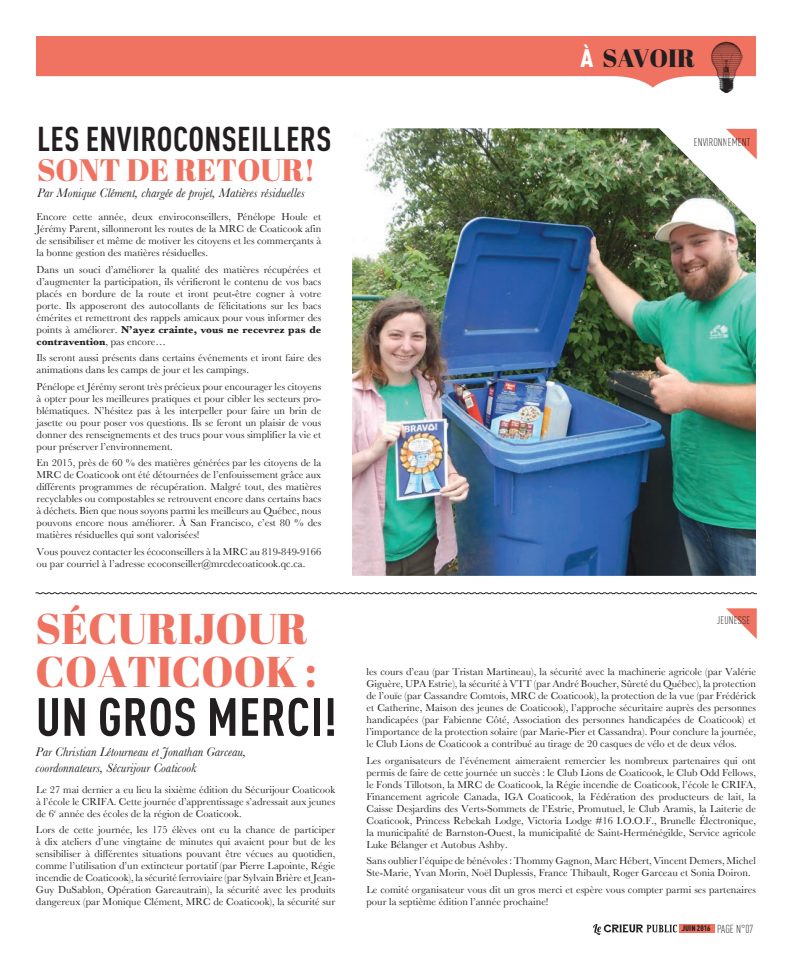
<style>
.page{position:relative;width:792px;height:972px;background:#fff}
.page>*{position:absolute;margin:0;border:0;box-sizing:border-box;transform-origin:0 0}
.t1{font:700 condensed 53px "DINOT";color:#231f20}
.t2{font:43px "Abril Fatface";color:#f07362}
.t3{font:700 condensed 34px "DINOT";letter-spacing:.01em;color:#231f20}
.t4{font:31px "Abril Fatface";color:#f07362}
.t5{font:25px "Abril Fatface";color:#231f20}
.t6{font:italic 13px/16px "Baskerville";color:#231f20}
.t7{font:300 condensed 11px "DINOT";letter-spacing:.01em;color:#231f20}
.t8{font:10.5px/12px "Baskerville";color:#231f20;text-align:justify}
.t9{font:900 condensed 8px "DINOT";letter-spacing:.005em;color:#231f20}
.s1{font-weight:700}
.s2{font-family:"DINOT";font-weight:900;font-stretch:condensed;color:#fff}
.s3{font-weight:300;font-size:11.5px}
</style>
<div class="page">
<div style="left:680px;top:924px;width:35px;height:9px;background:#f07362"></div>
<svg style="left:593px;top:924px;width:84px;height:11px"></svg>
<svg style="left:36px;top:36px;width:720px;height:52px;fill:#f07362"></svg>
<img style="left:711px;top:41px;width:32px;height:52px">
<svg style="left:756px;top:129px;width:1px;height:31px"></svg>
<svg style="left:726px;top:608px;width:31px;height:31px"></svg>
<svg style="left:35px;top:592px;width:722px;height:3px"></svg>
<img style="left:352px;top:128px;width:404px;height:448px">
<h3 class="t3" style="left:37px;top:118px;width:296px">LES ENVIROCONSEILLERS</h3>
<h3 class="t4" style="left:37px;top:148px;width:280px">SONT DE RETOUR!</h3>
<p class="t6" style="left:37px;top:184px;width:269px">Par Monique Clément, chargée de projet, Matières résiduelles</p>
<p class="t8" style="left:37px;top:211px;width:286px">Encore cette année, deux enviroconseillers, Pénélope Houle et Jérémy Parent, sillonneront les routes de la MRC de Coaticook afin de sensibiliser et même de motiver les citoyens et les commerçants à la bonne gestion des matières résiduelles.</p>
<p class="t8" style="left:37px;top:263px;width:286px">Dans un souci d’améliorer la qualité des matières récupérées et d’augmenter la participation, ils vérifieront le contenu de vos bacs placés en bordure de la route et iront peut-être cogner à votre porte. Ils apposeront des autocollants de félicitations sur les bacs émérites et remettront des rappels amicaux pour vous informer des points à améliorer. <span class="s1">N’ayez crainte, vous ne recevrez pas de contravention</span>, pas encore…</p>
<p class="t8" style="left:37px;top:352px;width:286px">Ils seront aussi présents dans certains événements et iront faire des animations dans les camps de jour et les campings.</p>
<p class="t8" style="left:37px;top:380px;width:286px">Pénélope et Jérémy seront très précieux pour encourager les citoyens à opter pour les meilleures pratiques et pour cibler les secteurs pro&shy;blématiques. N’hésitez pas à les interpeller pour faire un brin de jasette ou pour poser vos questions. Ils se feront un plaisir de vous donner des renseignements et des trucs pour vous simplifier la vie et pour préserver l’environnement.</p>
<p class="t8" style="left:37px;top:457px;width:286px">En 2015, près de 60 % des matières générées par les citoyens de la MRC de Coaticook ont été détournées de l’enfouissement grâce aux différents programmes de récupération. Malgré tout, des matières recyclables ou compostables se retrouvent encore dans certains bacs à déchets. Bien que nous soyons parmi les meilleurs au Québec, nous pouvons encore nous améliorer. À San Francisco, c’est 80 % des matières résiduelles qui sont valorisées!</p>
<p class="t8" style="left:37px;top:545px;width:286px">Vous pouvez contacter les écoconseillers à la MRC au 819-849-9166 ou par courriel à l’adresse ecoconseiller@mrcdecoaticook.qc.ca.</p>
<h2 class="t2" style="left:36px;top:598px;width:80px">SÉCURI</h2>
<h2 class="t2" style="left:193px;top:598px;width:54px">JOUR</h2>
<h2 class="t2" style="left:36px;top:641px;width:30px">COATICOO</h2>
<h2 class="t2" style="left:266px;top:641px;width:52px">K :</h2>
<h1 class="t1" style="left:36px;top:685px;width:87px">UN GROS</h1>
<h1 class="t1" style="left:207px;top:685px;width:23px">MERCI</h1>
<h1 class="t1" style="left:323px;top:685px;width:15px">!</h1>
<p class="t6" style="left:36px;top:744px;width:212px">Par Christian Létourneau et Jonathan Garceau, coordonnateurs, Sécurijour Coaticook</p>
<p class="t8" style="left:36px;top:783px;width:301px">Le 27 mai dernier a eu lieu la sixième édition du Sécurijour Coaticook à l’école le CRIFA. Cette journée d’apprentissage s’adressait aux jeunes de 6<sup>e</sup> année des écoles de la région de Coaticook.</p>
<p class="t8" style="left:36px;top:824px;width:301px">Lors de cette journée, les 175 élèves ont eu la chance de participer à dix ateliers d’une vingtaine de minutes qui avaient pour but de les sensibiliser à différentes situations pouvant être vécues au quotidien, comme l’utilisation d’un extincteur portatif (par Pierre Lapointe, Régie incendie de Coaticook), la sécurité ferroviaire (par Sylvain Brière et Jean-Guy DuSablon, Opération Gareautrain), la sécurité avec les produits dangereux (par Monique Clément, MRC de Coaticook), la sécurité sur</p>
<h3 class="t5" style="left:581px;top:41px;width:39px"><span class="s2">À</span> SAVOIR</h3>
<p class="t7" style="left:694px;top:136px;width:58px">ENVIRONNEMENT</p>
<p class="t7" style="left:717px;top:614px;width:35px">JEUNESSE</p>
<p class="t8" style="left:366px;top:666px;width:391px">les cours d’eau (par Tristan Martineau), la sécurité avec la machinerie agricole (par Valérie Giguère, UPA Estrie), la sécurité à VTT (par André Boucher, Sûreté du Québec), la protection de l’ouïe (par Cassandre Comtois, MRC de Coaticook), la protection de la vue (par Frédérick et Catherine, Maison des jeunes de Coaticook), l’approche sécuritaire auprès des personnes handicapées (par Fabienne Côté, Association des personnes handicapées de Coaticook) et l’importance de la protection solaire (par Marie-Pier et Cassandra). Pour conclure la journée, le Club Lions de Coaticook a contribué au tirage de 20 casques de vélo et de deux vélos.</p>
<p class="t8" style="left:366px;top:754px;width:391px">Les organisateurs de l’événement aimeraient remercier les nombreux partenaires qui ont permis de faire de cette journée un succès : le Club Lions de Coaticook, le Club Odd Fellows, le Fonds Tillotson, la MRC de Coaticook, la Régie incendie de Coaticook, l’école le CRIFA, Financement agricole Canada, IGA Coaticook, la Fédération des producteurs de lait, la Caisse Desjardins des Verts-Sommets de l’Estrie, Promutuel, le Club Aramis, la Laiterie de Coaticook, Princess Rebekah Lodge, Victoria Lodge #16 I.O.O.F., Brunelle Électronique, la municipalité de Barnston-Ouest, la municipalité de Saint-Herménégilde, Service agricole Luke Bélanger et Autobus Ashby.</p>
<p class="t8" style="left:366px;top:855px;width:391px">Sans oublier l’équipe de bénévoles : Thommy Gagnon, Marc Hébert, Vincent Demers, Michel<br>Ste-Marie, Yvan Morin, Noël Duplessis, France Thibault, Roger Garceau et Sonia Doiron.</p>
<p class="t8" style="left:366px;top:883px;width:391px">Le comité organisateur vous dit un gros merci et espère vous compter parmi ses partenaires pour la septième édition l’année prochaine!</p>
<p class="t9" style="left:682px;top:924px;width:73px">JUiN 2016 <span class="s3">PAGE N°07</span></p>
</div>
